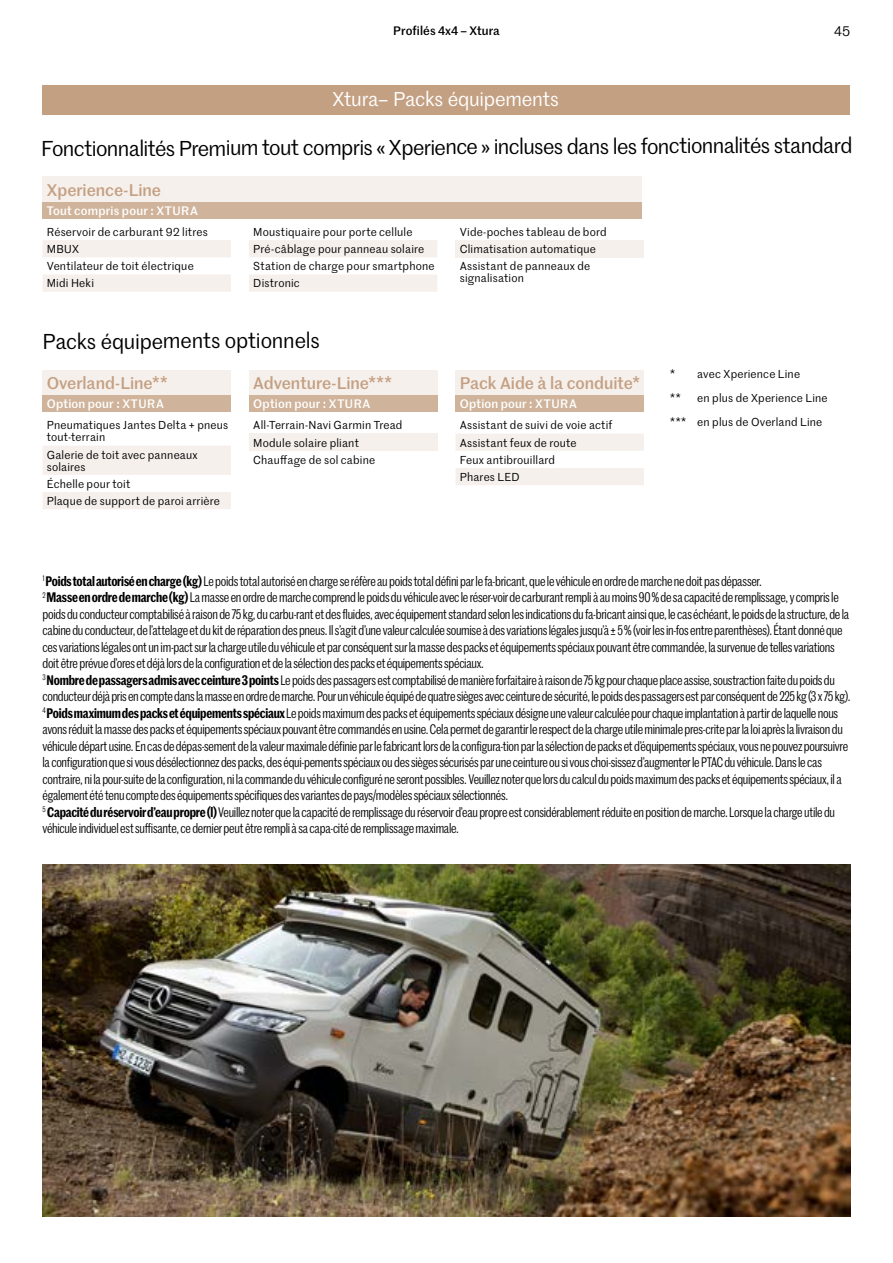
<style>
.page{position:relative;width:893px;height:1263px;background:#fff}
.page>*{position:absolute;margin:0;border:0;box-sizing:border-box;transform-origin:0 0}
.t1{font:21px "Marr Sans";letter-spacing:-.035em;color:#000}
.t2{font:19.5px "Marr Sans";letter-spacing:-.015em;color:#fff}
.t3{font:500 16.5px "Marr Sans";letter-spacing:-.005em;color:#c4a083}
.t4{font:13.5px/16.5px "Marr Sans Cond";letter-spacing:-.02em;color:#000}
.t5{font:13.5px "Marr Sans";color:#000}
.t6{font:500 12px "Marr Sans";letter-spacing:.015em;color:#fff}
.t7{font:500 12px "Marr Sans";letter-spacing:.01em;color:#000}
.t8{font:11.25px/17.2px "Marr Sans";letter-spacing:.015em;color:#000}
.s1{font-weight:600}
</style>
<div class="page">
<img style="left:43px;top:865px;width:807px;height:351px">
<svg style="left:43px;top:240px;width:188px;height:52px"></svg>
<div style="left:43px;top:176px;width:599px;height:26px;background:#f6f0ec"></div>
<div style="left:43px;top:202px;width:599px;height:17px;background:#cfb39a"></div>
<svg style="left:456px;top:434px;width:188px;height:51px"></svg>
<div style="left:455px;top:370px;width:189px;height:25px;background:#f6f0ec"></div>
<div style="left:455px;top:395px;width:189px;height:17px;background:#cfb39a"></div>
<svg style="left:43px;top:446px;width:188px;height:63px"></svg>
<div style="left:43px;top:370px;width:188px;height:25px;background:#f6f0ec"></div>
<div style="left:43px;top:395px;width:188px;height:17px;background:#cfb39a"></div>
<svg style="left:249px;top:433px;width:188px;height:1px"></svg>
<div style="left:249px;top:434px;width:188px;height:17px;background:#f6f0ec"></div>
<div style="left:249px;top:370px;width:188px;height:25px;background:#f6f0ec"></div>
<div style="left:249px;top:395px;width:188px;height:17px;background:#cfb39a"></div>
<div style="left:43px;top:85px;width:807px;height:30px;background:#c4a083"></div>
<svg style="left:249px;top:240px;width:188px;height:52px"></svg>
<svg style="left:455px;top:257px;width:189px;height:1px"></svg>
<div style="left:455px;top:240px;width:189px;height:17px;background:#f6f0ec"></div>
<p class="t7" style="left:393px;top:22px;width:108px">Profilés 4x4 – Xtura</p>
<p class="t5" style="left:834px;top:22px;width:18px">45</p>
<h2 class="t2" style="left:333px;top:85px;width:228px">Xtura– Packs équipements</h2>
<h1 class="t1" style="left:41px;top:132px;width:813px">Fonctionnalités Premium tout compris « Xperience » incluses dans les fonctionnalités standard</h1>
<p class="t3" style="left:47px;top:178px;width:116px">Xperience-Line</p>
<p class="t6" style="left:47px;top:202px;width:153px">Tout compris pour : XTURA</p>
<p class="t8" style="left:47px;top:223px;width:163px">Réservoir de carburant 92 litres<br>MBUX<br>Ventilateur de toit électrique<br>Midi Heki</p>
<p class="t8" style="left:253px;top:223px;width:183px">Moustiquaire pour porte cellule<br>Pré-câblage pour panneau solaire<br>Station de charge pour smartphone<br>Distronic</p>
<p class="t8" style="left:460px;top:223px;width:148px">Vide-poches tableau de bord<br>Climatisation automatique<br>Assistant de panneaux de</p>
<p class="t8" style="left:460px;top:269px;width:66px">signalisation</p>
<h1 class="t1" style="left:43px;top:326px;width:279px">Packs équipements optionnels</h1>
<p class="t3" style="left:47px;top:371px;width:122px">Overland-Line**</p>
<p class="t6" style="left:47px;top:395px;width:119px">Option pour : XTURA</p>
<p class="t8" style="left:47px;top:419px;width:183px;line-height:12px">Pneumatiques Jantes Delta + pneus tout-terrain</p>
<p class="t8" style="left:47px;top:448px;width:152px;line-height:12px">Galerie de toit avec panneaux solaires</p>
<p class="t8" style="left:47px;top:475px;width:175px">Échelle pour toit<br>Plaque de support de paroi arrière</p>
<p class="t3" style="left:253px;top:371px;width:140px">Adventure-Line***</p>
<p class="t6" style="left:253px;top:395px;width:119px">Option pour : XTURA</p>
<p class="t8" style="left:253px;top:416px;width:151px">All-Terrain-Navi Garmin Tread<br>Module solaire pliant<br>Chauffage de sol cabine</p>
<p class="t3" style="left:460px;top:371px;width:182px">Pack Aide à la conduite*</p>
<p class="t6" style="left:460px;top:395px;width:119px">Option pour : XTURA</p>
<p class="t8" style="left:460px;top:416px;width:154px">Assistant de suivi de voie actif<br>Assistant feux de route<br>Feux antibrouillard<br>Phares LED</p>
<p class="t8" style="left:670px;top:362px;width:131px;line-height:24px">* avec Xperience Line **</p>
<p class="t8" style="left:670px;top:386px;width:159px;line-height:24px;text-indent:27px">en plus de Xperience Line *** en plus de Overland Line</p>
<p class="t4" style="left:43px;top:572px;width:810px"><sup>1</sup> <span class="s1">Poids total autorisé en charge (kg)</span> Le poids total autorisé en charge se réfère au poids total défini par le fa-bricant, que le véhicule en ordre de marche ne doit pas dépasser.<br><sup>2</sup> <span class="s1">Masse en ordre de marche (kg)</span> La masse en ordre de marche comprend le poids du véhicule avec le réser-voir de carburant rempli à au moins 90 % de sa capacité de remplissage, y compris le poids du conducteur comptabilisé à raison de 75 kg, du carbu-rant et des fluides, avec équipement standard selon les indications du fa-bricant ainsi que, le cas échéant, le poids de la structure, de la cabine du conducteur, de l’attelage et du kit de réparation des pneus. Il s’agit d’une valeur calculée soumise à des variations légales jusqu’à ± 5 % (voir les in-fos entre parenthèses). Étant donné que ces variations légales ont un im-pact sur la charge utile du véhicule et par conséquent sur la masse des packs et équipements spéciaux pouvant être commandée, la survenue de telles variations doit être prévue d’ores et déjà lors de la configuration et de la sélection des packs et équipements spéciaux.<br><sup>3</sup> <span class="s1">Nombre de passagers admis avec ceinture 3 points</span> Le poids des passagers est comptabilisé de manière forfaitaire à raison de 75 kg pour chaque place assise, soustraction faite du poids du conducteur déjà pris en compte dans la masse en ordre de marche. Pour un véhicule équipé de quatre sièges avec ceinture de sécurité, le poids des passagers est par conséquent de 225 kg (3 x 75 kg).<br><sup>4</sup> <span class="s1">Poids maximum des packs et équipements spéciaux</span> Le poids maximum des packs et équipements spéciaux désigne une valeur calculée pour chaque implantation à partir de laquelle nous avons réduit la masse des packs et équipements spéciaux pouvant être commandés en usine. Cela permet de garantir le respect de la charge utile minimale pres-crite par la loi après la livraison du véhicule départ usine. En cas de dépas-sement de la valeur maximale définie par le fabricant lors de la configura-tion par la sélection de packs et d’équipements spéciaux, vous ne pouvez poursuivre la configuration que si vous désélectionnez des packs, des équi-pements spéciaux ou des sièges sécurisés par une ceinture ou si vous choi-sissez d’augmenter le PTAC du véhicule. Dans le cas contraire, ni la pour-suite de la configuration, ni la commande du véhicule configuré ne seront possibles. Veuillez noter que lors du calcul du poids maximum des packs et équipements spéciaux, il a également été tenu compte des équipements spécifiques des variantes de pays/modèles spéciaux sélectionnés.<br><sup>5</sup> <span class="s1">Capacité du réservoir d’eau propre (l)</span> Veuillez noter que la capacité de remplissage du réservoir d’eau propre est considérablement réduite en position de marche. Lorsque la charge utile du véhicule individuel est suffisante, ce dernier peut être rempli à sa capa-cité de remplissage maximale.</p>
</div>
